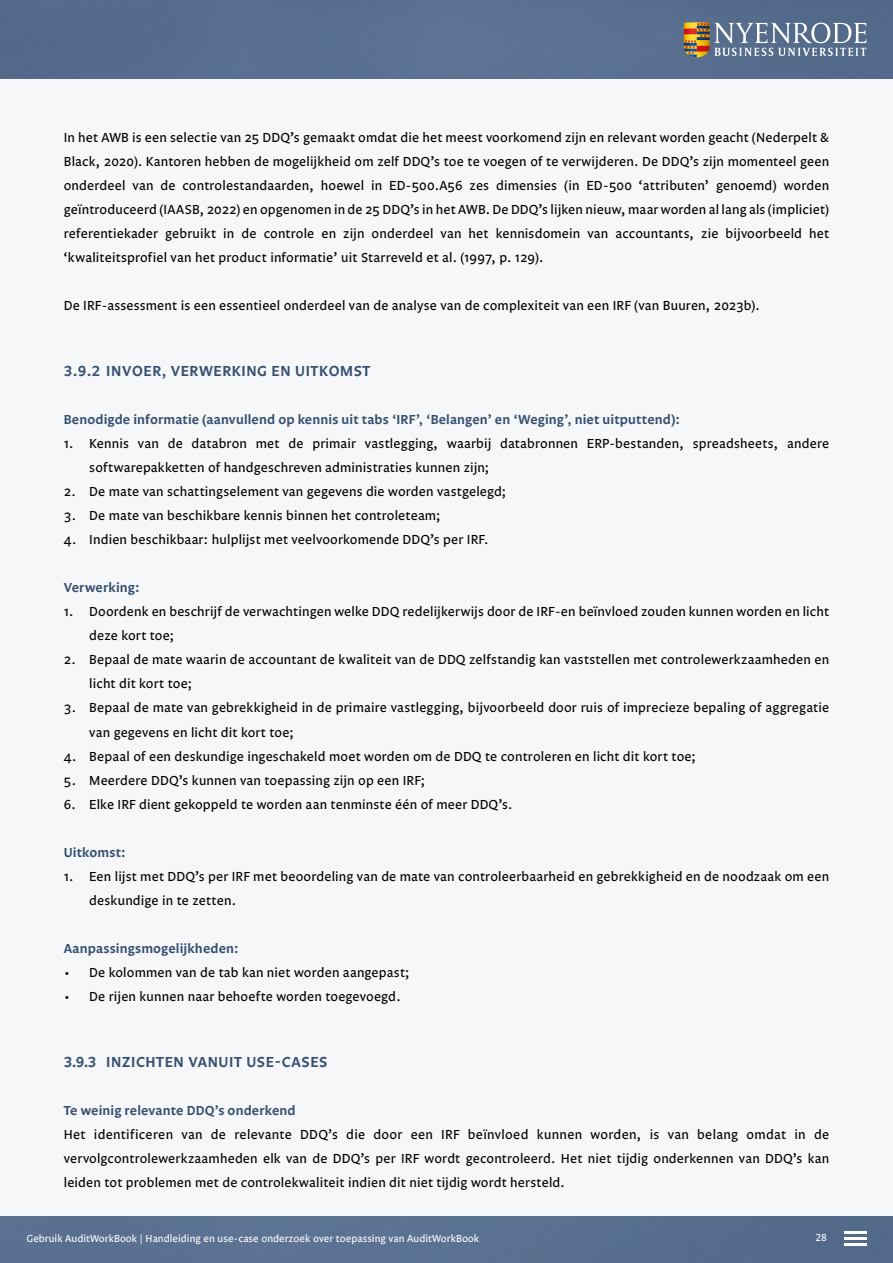
<style>
.page{position:relative;width:893px;height:1263px;background:#f6f7f9}
.page>*{position:absolute;margin:0;border:0;box-sizing:border-box;transform-origin:0 0}
.t1{font:600 15px "Legato OT";letter-spacing:.04em;color:#365071}
.t2{font:13.5px/24px "Legato OT";letter-spacing:.01em;color:#000}
.t3{font:600 13.5px "Legato OT";letter-spacing:.01em;color:#365071}
.t4{font:10.5px "Legato OT";color:#fff}
</style>
<div class="page">
<div style="left:0;top:1216px;width:893px;height:47px;background:#597090"></div>
<hr style="left:844px;top:1231px;width:22px;height:2px;background:#fff">
<hr style="left:844px;top:1237px;width:22px;height:2px;background:#fff">
<hr style="left:844px;top:1243px;width:22px;height:2px;background:#fff">
<div style="left:0;top:0;width:893px;height:79px;background:#586f8f"></div>
<svg style="left:684px;top:22px;width:182px;height:35px;background:#828a96"></svg>
<p class="t2" style="left:64px;top:126px;width:767px;text-align:justify">In het AWB is een selectie van 25 DDQ’s gemaakt omdat die het meest voorkomend zijn en relevant worden geacht (Nederpelt &amp; Black, 2020). Kantoren hebben de mogelijkheid om zelf DDQ’s toe te voegen of te verwijderen. De DDQ’s zijn momenteel geen onderdeel van de controlestandaarden, hoewel in ED-500.A56 zes dimensies (in ED-500 ‘attributen’ genoemd) worden geïntroduceerd (IAASB, 2022) en opgenomen in de 25 DDQ’s in het AWB. De DDQ’s lijken nieuw, maar worden al lang als (impliciet) referentiekader gebruikt in de controle en zijn onderdeel van het kennisdomein van accountants, zie bijvoorbeeld het ‘kwaliteitsprofiel van het product informatie’ uit Starreveld et al. (1997, p. 129).</p>
<p class="t2" style="left:64px;top:294px;width:697px">De IRF-assessment is een essentieel onderdeel van de analyse van de complexiteit van een IRF (van Buuren, 2023b).</p>
<p class="t1" style="left:64px;top:362px;width:308px">3.9.2 INVOER, VERWERKING EN UITKOMST</p>
<p class="t3" style="left:64px;top:412px;width:618px">Benodigde informatie (aanvullend op kennis uit tabs ‘IRF’, ‘Belangen’ en ‘Weging’, niet uitputtend):</p>
<p class="t2" style="left:89px;top:432px;width:741px;text-indent:-26px">1. Kennis van de databron met de primair vastlegging, waarbij databronnen ERP-bestanden, spreadsheets, andere softwarepakketten of handgeschreven administraties kunnen zijn;</p>
<p class="t2" style="left:64px;top:480px;width:444px">2. De mate van schattingselement van gegevens die worden vastgelegd;</p>
<p class="t2" style="left:64px;top:504px;width:379px">3. De mate van beschikbare kennis binnen het controleteam;</p>
<p class="t2" style="left:64px;top:528px;width:426px">4. Indien beschikbaar: hulplijst met veelvoorkomende DDQ’s per IRF.</p>
<p class="t3" style="left:64px;top:580px;width:77px">Verwerking:</p>
<p class="t2" style="left:89px;top:600px;width:741px;text-indent:-26px">1. Doordenk en beschrijf de verwachtingen welke DDQ redelijkerwijs door de IRF-en beïnvloed zouden kunnen worden en licht deze kort toe;</p>
<p class="t2" style="left:89px;top:648px;width:741px;text-indent:-26px">2. Bepaal de mate waarin de accountant de kwaliteit van de DDQ zelfstandig kan vaststellen met controlewerkzaamheden en licht dit kort toe;</p>
<p class="t2" style="left:89px;top:696px;width:741px;text-indent:-26px">3. Bepaal de mate van gebrekkigheid in de primaire vastlegging, bijvoorbeeld door ruis of imprecieze bepaling of aggregatie van gegevens en licht dit kort toe;</p>
<p class="t2" style="left:64px;top:744px;width:634px">4. Bepaal of een deskundige ingeschakeld moet worden om de DDQ te controleren en licht dit kort toe;</p>
<p class="t2" style="left:64px;top:768px;width:363px">5. Meerdere DDQ’s kunnen van toepassing zijn op een IRF;</p>
<p class="t2" style="left:64px;top:793px;width:450px">6. Elke IRF dient gekoppeld te worden aan tenminste één of meer DDQ’s.</p>
<p class="t3" style="left:64px;top:844px;width:63px">Uitkomst:</p>
<p class="t2" style="left:89px;top:865px;width:741px;text-indent:-26px">1. Een lijst met DDQ’s per IRF met beoordeling van de mate van controleerbaarheid en gebrekkigheid en de noodzaak om een deskundige in te zetten.</p>
<p class="t3" style="left:64px;top:940px;width:176px">Aanpassingsmogelijkheden:</p>
<p class="t2" style="left:64px;top:961px;width:348px">• De kolommen van de tab kan niet worden aangepast;</p>
<p class="t2" style="left:64px;top:985px;width:338px">• De rijen kunnen naar behoefte worden toegevoegd.</p>
<p class="t1" style="left:64px;top:1052px;width:265px">3.9.3 INZICHTEN VANUIT USE-CASES</p>
<p class="t3" style="left:64px;top:1102px;width:233px">Te weinig relevante DDQ’s onderkend</p>
<p class="t2" style="left:64px;top:1122px;width:767px;text-align:justify">Het identificeren van de relevante DDQ’s die door een IRF beïnvloed kunnen worden, is van belang omdat in de vervolgcontrolewerkzaamheden elk van de DDQ’s per IRF wordt gecontroleerd. Het niet tijdig onderkennen van DDQ’s kan leiden tot problemen met de controlekwaliteit indien dit niet tijdig wordt hersteld.</p>
<p class="t4" style="left:27px;top:1233px;width:454px">Gebruik AuditWorkBook | Handleiding en use-case onderzoek over toepassing van AuditWorkBook</p>
<p class="t4" style="left:815px;top:1232px;width:13px">28</p>
</div>
